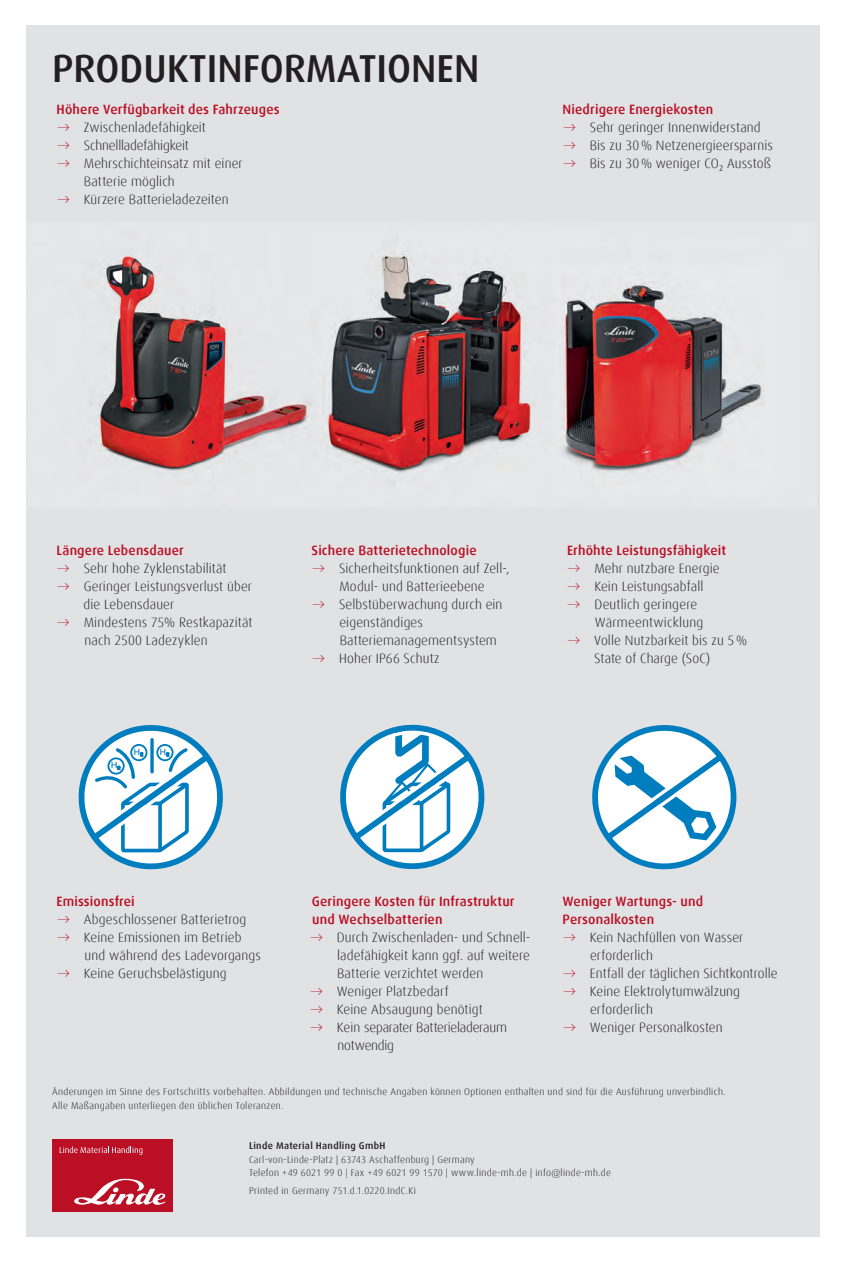
<style>
.page{position:relative;width:847px;height:1262px;background:#fff}
.page>*{position:absolute;margin:0;border:0;box-sizing:border-box;transform-origin:0 0}
.t1{font:500 39px "Dax Offc Pro";color:#231f20}
.t2{font:300 13.5px/18px "Dax Offc Pro";letter-spacing:.01em;color:#231f20}
.t3{font:500 13.5px/18px "Dax Offc Pro";letter-spacing:.01em;color:#ba0f25}
.t4{font:300 13.5px/18px "Dax Offc Pro";letter-spacing:-.015em;color:#231f20}
.t5{font:300 13.5px "Dax Offc Pro";letter-spacing:-.01em;color:#231f20}
.t6{font:300 9.75px/13.5px "Dax Offc Pro";letter-spacing:.03em;color:#231f20}
.t7{font:500 9.75px "Dax Offc Pro";letter-spacing:.035em;color:#231f20}
.t8{font:500 9.15px "Eurostile T";color:#007dbe}
.s1{color:#ba0f25}
</style>
<div class="page">
<div style="left:27px;top:26px;width:793px;height:1211px;background:#e1e2e4"></div>
<div style="left:52px;top:1140px;width:120px;height:72px;background:#ba0f25"></div>
<svg style="left:74px;top:1179px;width:92px;height:26px"></svg>
<svg style="left:60px;top:1146px;width:82px;height:9px"></svg>
<img style="left:98px;top:252px;width:666px;height:223px">
<svg style="left:340px;top:725px;width:144px;height:145px"></svg>
<svg style="left:592px;top:725px;width:145px;height:145px"></svg>
<svg style="left:78px;top:725px;width:145px;height:144px"></svg>
<h1 class="t1" style="left:52px;top:43px;width:429px">PRODUKTINFORMATIONEN</h1>
<p class="t3" style="left:57px;top:100px;width:225px">Höhere Verfügbarkeit des Fahrzeuges</p>
<p class="t2" style="left:58px;top:118px;width:150px"><span class="s1">→</span> Zwischenladefähigkeit</p>
<p class="t5" style="left:58px;top:137px;width:133px"><span class="s1">→</span> Schnellladefähigkeit</p>
<p class="t2" style="left:84px;top:154px;width:160px;text-indent:-26px"><span class="s1">→</span> Mehrschichteinsatz mit einer<br>Batterie möglich</p>
<p class="t2" style="left:58px;top:190px;width:172px"><span class="s1">→</span> Kürzere Batterieladezeiten</p>
<p class="t3" style="left:563px;top:100px;width:152px">Niedrigere Energiekosten</p>
<p class="t2" style="left:564px;top:118px;width:199px"><span class="s1">→</span> Sehr geringer Innenwiderstand</p>
<p class="t2" style="left:564px;top:136px;width:211px"><span class="s1">→</span> Bis zu 30% Netzenergieersparnis</p>
<p class="t2" style="left:564px;top:154px;width:209px"><span class="s1">→</span> Bis zu 30% weniger CO₂ Ausstoß</p>
<p class="t3" style="left:57px;top:541px;width:129px">Längere Lebensdauer</p>
<p class="t2" style="left:58px;top:559px;width:170px"><span class="s1">→</span> Sehr hohe Zyklenstabilität</p>
<p class="t2" style="left:84px;top:577px;width:170px;text-indent:-26px"><span class="s1">→</span> Geringer Leistungsverlust über die Lebensdauer</p>
<p class="t2" style="left:85px;top:613px;width:169px;text-indent:-27px"><span class="s1">→</span> Mindestens 75% Restkapazität nach 2500 Ladezyklen</p>
<p class="t8" style="left:111px;top:760px;width:11px">H<sub>2</sub></p>
<p class="t8" style="left:134px;top:747px;width:11px">H<sub>2</sub></p>
<p class="t8" style="left:160px;top:747px;width:11px">H<sub>2</sub></p>
<p class="t3" style="left:57px;top:892px;width:80px">Emissionsfrei</p>
<p class="t2" style="left:58px;top:910px;width:190px"><span class="s1">→</span> Abgeschlossener Batterietrog</p>
<p class="t2" style="left:85px;top:928px;width:178px;text-indent:-27px"><span class="s1">→</span> Keine Emissionen im Betrieb und während des Ladevorgangs</p>
<p class="t2" style="left:58px;top:964px;width:170px"><span class="s1">→</span> Keine Geruchsbelästigung</p>
<p class="t3" style="left:312px;top:541px;width:167px">Sichere Batterietechnologie</p>
<p class="t2" style="left:313px;top:559px;width:198px;text-align:center"><span class="s1">→</span> Sicherheitsfunktionen auf Zell-,<br>Modul- und Batterieebene</p>
<p class="t2" style="left:339px;top:595px;width:165px;text-indent:-27px"><span class="s1">→</span> Selbstüberwachung durch ein eigenständiges<br>Batteriemanagementsystem</p>
<p class="t2" style="left:313px;top:649px;width:128px"><span class="s1">→</span> Hoher IP66 Schutz</p>
<p class="t3" style="left:567px;top:541px;width:160px">Erhöhte Leistungsfähigkeit</p>
<p class="t2" style="left:568px;top:559px;width:153px"><span class="s1">→</span> Mehr nutzbare Energie</p>
<p class="t2" style="left:568px;top:577px;width:137px"><span class="s1">→</span> Kein Leistungsabfall</p>
<p class="t2" style="left:595px;top:595px;width:110px;text-indent:-27px"><span class="s1">→</span> Deutlich geringere<br>Wärmeentwicklung</p>
<p class="t2" style="left:594px;top:631px;width:154px;text-indent:-26px"><span class="s1">→</span> Volle Nutzbarkeit bis zu 5%<br>State of Charge (SoC)</p>
<p class="t3" style="left:312px;top:892px;width:204px">Geringere Kosten für Infrastruktur und Wechselbatterien</p>
<p class="t2" style="left:337px;top:928px;width:195px;text-align:justify;text-indent:-26px"><span class="s1">→</span> Durch Zwischenladen- und Schnell&shy;ladefähigkeit kann ggf. auf weitere Batterie verzichtet werden</p>
<p class="t2" style="left:311px;top:982px;width:139px"><span class="s1">→</span> Weniger Platzbedarf</p>
<p class="t2" style="left:311px;top:1000px;width:174px"><span class="s1">→</span> Keine Absaugung benötigt</p>
<p class="t4" style="left:338px;top:1018px;width:171px;text-indent:-27px"><span class="s1">→</span> Kein separater Batterieladeraum notwendig</p>
<p class="t3" style="left:563px;top:892px;width:142px">Weniger Wartungs- und<br>Personalkosten</p>
<p class="t2" style="left:590px;top:928px;width:155px;text-indent:-26px"><span class="s1">→</span> Kein Nachfüllen von Wasser erforderlich</p>
<p class="t2" style="left:564px;top:964px;width:216px"><span class="s1">→</span> Entfall der täglichen Sichtkontrolle</p>
<p class="t2" style="left:590px;top:982px;width:152px;text-indent:-26px"><span class="s1">→</span> Keine Elektrolytumwälzung erforderlich</p>
<p class="t2" style="left:564px;top:1018px;width:161px"><span class="s1">→</span> Weniger Personalkosten</p>
<p class="t6" style="left:52px;top:1085px;width:675px">Änderungen im Sinne des Fortschritts vorbehalten. Abbildungen und technische Angaben können Optionen enthalten und sind für die Ausführung unverbindlich.<br>Alle Maßangaben unterliegen den üblichen Toleranzen.</p>
<p class="t7" style="left:249px;top:1139px;width:138px">Linde Material Handling GmbH</p>
<p class="t6" style="left:249px;top:1152px;width:364px">Carl-von-Linde-Platz | 63743 Aschaffenburg | Germany<br>Telefon +49 6021 99 0 | Fax +49 6021 99 1570 | www.linde-mh.de | info@linde-mh.de</p>
<p class="t6" style="left:249px;top:1184px;width:168px">Printed in Germany 751.d.1.0220.IndC.Ki</p>
</div>
